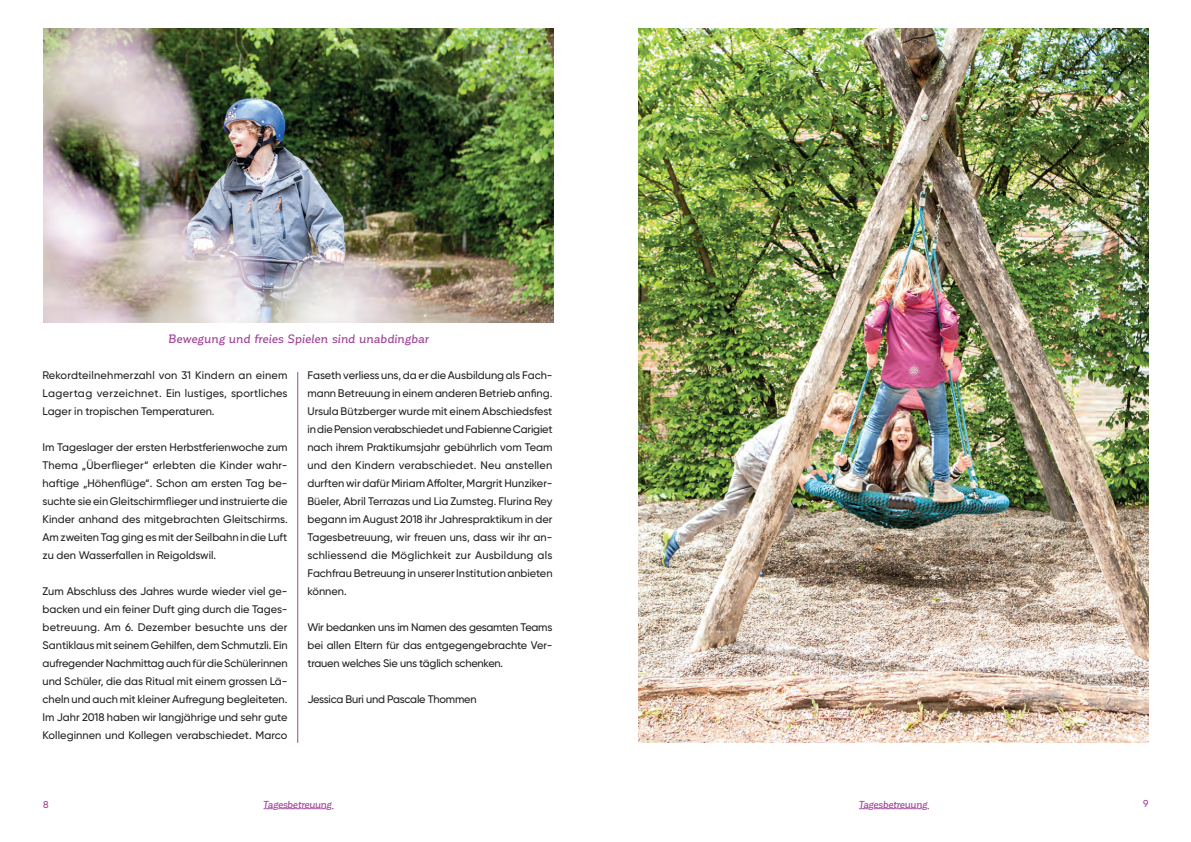
<style>
.page{position:relative;width:1191px;height:842px;background:#fff}
.page>*{position:absolute;margin:0;border:0;box-sizing:border-box;transform-origin:0 0}
.t1{font:italic 500 12px "Corporative";letter-spacing:.005em;color:#a14499}
.t2{font:500 11px/18px "Gilroy";letter-spacing:-.005em;color:#231f20;text-align:justify}
.t3{font:italic 500 10px "Corporative";letter-spacing:-.025em;color:#a14499}
.t4{font:500 10px "Gilroy";color:#a14499}
</style>
<div class="page">
<hr style="left:859px;top:808px;width:70px;height:1px;background:#a14499">
<svg style="left:859px;top:808px;width:69px;height:2px"></svg>
<svg style="left:263px;top:808px;width:70px;height:2px"></svg>
<img style="left:43px;top:28px;width:510px;height:294px">
<img style="left:638px;top:28px;width:510px;height:715px">
<hr style="left:297px;top:372px;width:1px;height:371px;background:#a14499">
<p class="t1" style="left:168px;top:333px;width:262px">Bewegung und freies Spielen sind unabdingbar</p>
<p class="t2" style="left:43px;top:366px;width:246px">Rekordteilnehmerzahl von 31 Kindern an einem Lagertag verzeichnet. Ein lustiges, sportliches Lager in tropischen Temperaturen.</p>
<p class="t2" style="left:43px;top:438px;width:247px">Im Tageslager der ersten Herbstferienwoche zum Thema „Überflieger“ erlebten die Kinder wahr&shy;haftige „Höhenflüge“. Schon am ersten Tag be&shy;suchte sie ein Gleitschirmflieger und instruierte die Kinder anhand des mitgebrachten Gleitschirms.<br>Am zweiten Tag ging es mit der Seilbahn in die Luft zu den Wasserfallen in Reigoldswil.</p>
<p class="t2" style="left:43px;top:582px;width:247px">Zum Abschluss des Jahres wurde wieder viel ge&shy;backen und ein feiner Duft ging durch die Tages&shy;betreuung. Am 6. Dezember besuchte uns der Santiklaus mit seinem Gehilfen, dem Schmutzli. Ein aufregender Nachmittag auch für die Schülerinnen und Schüler, die das Ritual mit einem grossen Lä&shy;cheln und auch mit kleiner Aufregung begleiteten.<br>Im Jahr 2018 haben wir langjährige und sehr gute Kolleginnen und Kollegen verabschiedet. Marco</p>
<p class="t2" style="left:307px;top:366px;width:247px">Faseth verliess uns, da er die Ausbildung als Fach&shy;mann Betreuung in einem anderen Betrieb anfing.<br>Ursula Bützberger wurde mit einem Abschiedsfest in die Pension verabschiedet und Fabienne Carigiet nach ihrem Praktikumsjahr gebührlich vom Team und den Kindern verabschiedet. Neu anstellen durften wir dafür Miriam Affolter, Margrit Hunziker-Büeler, Abril Terrazas und Lia Zumsteg. Flurina Rey begann im August 2018 ihr Jahrespraktikum in der Tagesbetreuung, wir freuen uns, dass wir ihr an&shy;schliessend die Möglichkeit zur Ausbildung als Fachfrau Betreuung in unserer Institution anbieten können.</p>
<p class="t2" style="left:307px;top:618px;width:246px">Wir bedanken uns im Namen des gesamten Teams bei allen Eltern für das entgegengebrachte Ver&shy;trauen welches Sie uns täglich schenken.</p>
<p class="t2" style="left:307px;top:690px;width:171px">Jessica Buri und Pascale Thommen</p>
<p class="t4" style="left:43px;top:799px;width:7px">8</p>
<p class="t4" style="left:1143px;top:798px;width:7px">9</p>
<p class="t3" style="left:263px;top:799px;width:70px">Tagesbetreuung</p>
<p class="t3" style="left:859px;top:799px;width:70px">Tagesbetreuung</p>
</div>
